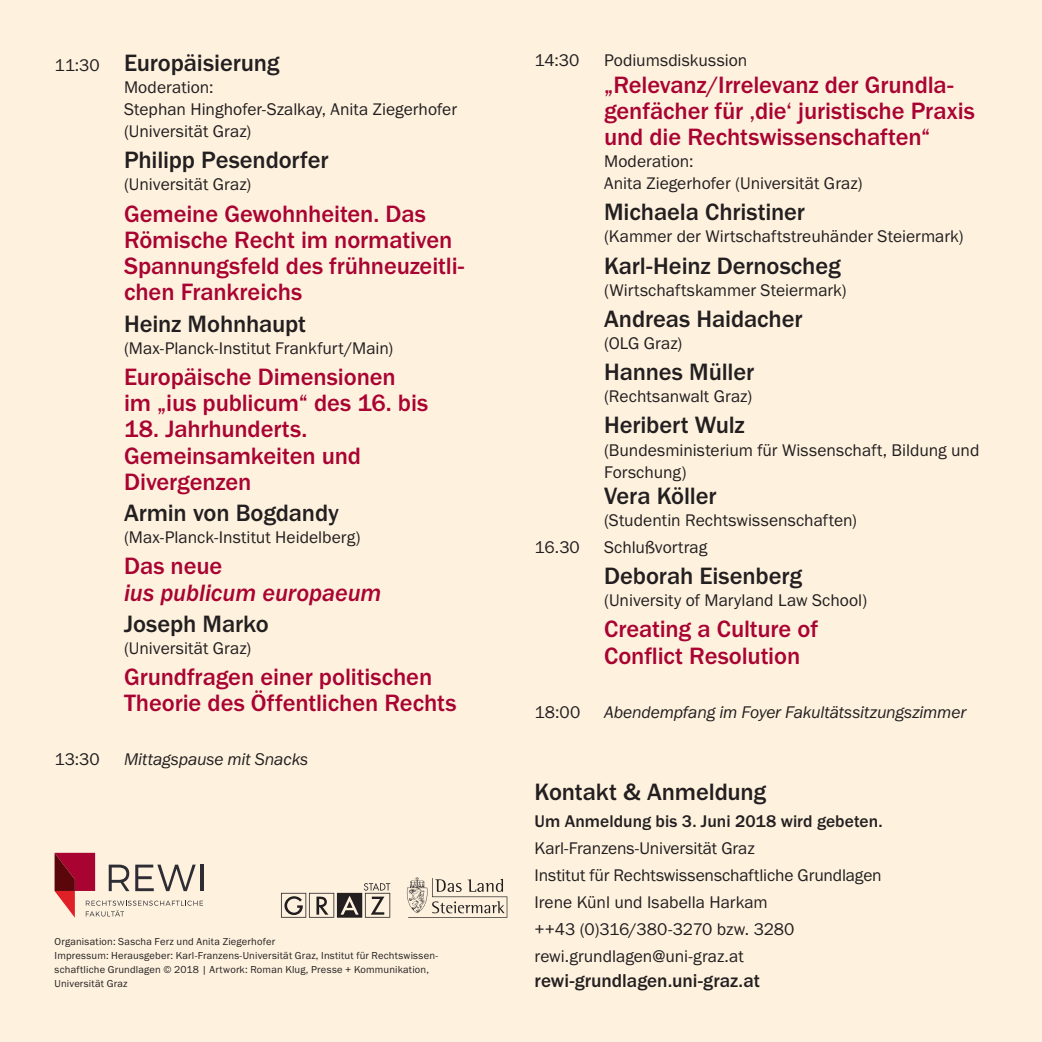
<style>
.page{position:relative;width:1042px;height:1042px;background:#fef2df}
.page>*{position:absolute;margin:0;border:0;box-sizing:border-box;transform-origin:0 0}
.t1{font:500 24.5px/26.2px "Franklin Gothic URW";letter-spacing:-.005em;color:#a90332}
.t2{font:500 24.5px "Franklin Gothic URW";letter-spacing:-.005em;color:#231f20}
.t3{font:24.5px "Franklin Gothic URW Med Ita";letter-spacing:-.005em;color:#a90332}
.t4{font:500 19.25px "Franklin Gothic URW";color:#231f20}
.t5{font:17.5px/22.1px "Franklin Gothic URW Boo";color:#231f20}
.t6{font:17.5px "Franklin Gothic URW Boo Ita";letter-spacing:-.01em;color:#231f20}
.t7{font:500 17.5px "Franklin Gothic URW";letter-spacing:.005em;color:#231f20}
.t8{font:10.5px/14px "Franklin Gothic URW Boo";letter-spacing:.02em;color:#231f20}
.s1{font-family:"Franklin Gothic URW Boo";font-weight:400;font-size:17.5px}
</style>
<div class="page">
<svg style="left:55px;top:853px;width:148px;height:64px"></svg>
<svg style="left:406px;top:877px;width:101px;height:40px"></svg>
<svg style="left:281px;top:883px;width:109px;height:34px"></svg>
<h1 class="t2" style="left:55px;top:48px;width:226px"><span class="s1">11:30</span> Europäisierung</h1>
<p class="t5" style="left:124px;top:76px;width:334px">Moderation:<br>Stephan Hinghofer-Szalkay, Anita Ziegerhofer (Universität Graz)</p>
<h1 class="t2" style="left:124px;top:145px;width:206px">Philipp Pesendorfer</h1>
<p class="t5" style="left:124px;top:173px;width:129px">(Universität Graz)</p>
<h1 class="t1" style="left:124px;top:200px;width:342px">Gemeine Gewohnheiten. Das<br>Römische Recht im normativen<br>Spannungsfeld des frühneuzeitli&shy;chen Frankreichs</h1>
<h1 class="t2" style="left:124px;top:308px;width:184px">Heinz Mohnhaupt</h1>
<p class="t5" style="left:124px;top:336px;width:271px">(Max-Planck-Institut Frankfurt/Main)</p>
<h1 class="t1" style="left:124px;top:363px;width:306px">Europäische Dimensionen im „ius publicum“ des 16. bis</h1>
<h1 class="t1" style="left:124px;top:416px;width:239px">18. Jahrhunderts.<br>Gemeinsamkeiten und<br>Divergenzen</h1>
<h1 class="t2" style="left:124px;top:498px;width:216px">Armin von Bogdandy</h1>
<p class="t5" style="left:124px;top:526px;width:238px">(Max-Planck-Institut Heidelberg)</p>
<h1 class="t1" style="left:124px;top:552px;width:100px">Das neue</h1>
<h1 class="t3" style="left:124px;top:578px;width:259px">ius publicum europaeum</h1>
<h1 class="t2" style="left:124px;top:608px;width:146px">Joseph Marko</h1>
<p class="t5" style="left:124px;top:637px;width:129px">(Universität Graz)</p>
<h1 class="t1" style="left:124px;top:663px;width:334px">Grundfragen einer politischen<br>Theorie des Öffentlichen Rechts</h1>
<p class="t5" style="left:55px;top:748px;width:47px">13:30</p>
<p class="t6" style="left:124px;top:748px;width:186px">Mittagspause mit Snacks</p>
<p class="t8" style="left:55px;top:934px;width:385px">Organisation: Sascha Ferz und Anita Ziegerhofer<br>Impressum: Herausgeber: Karl-Franzens-Universität Graz, Institut für Rechtswissen&shy;schaftliche Grundlagen © 2018 | Artwork: Roman Klug, Presse + Kommunikation, Universität Graz</p>
<p class="t5" style="left:535px;top:49px;width:46px">14:30</p>
<p class="t5" style="left:604px;top:49px;width:145px">Podiumsdiskussion</p>
<h1 class="t1" style="left:604px;top:71px;width:372px">„Relevanz/Irrelevanz der Grundla&shy;genfächer für ‚die‘ juristische Praxis und die Rechtswissenschaften“</h1>
<p class="t5" style="left:604px;top:150px;width:260px">Moderation:<br>Anita Ziegerhofer (Universität Graz)</p>
<h1 class="t2" style="left:604px;top:197px;width:202px">Michaela Christiner</h1>
<p class="t5" style="left:604px;top:225px;width:361px">(Kammer der Wirtschaftstreuhänder Steiermark)</p>
<h1 class="t2" style="left:604px;top:250px;width:238px">Karl-Heinz Dernoscheg</h1>
<p class="t5" style="left:604px;top:278px;width:244px">(Wirtschaftskammer Steiermark)</p>
<h1 class="t2" style="left:604px;top:303px;width:200px">Andreas Haidacher</h1>
<p class="t5" style="left:604px;top:332px;width:80px">(OLG Graz)</p>
<h1 class="t2" style="left:604px;top:357px;width:152px">Hannes Müller</h1>
<p class="t5" style="left:604px;top:385px;width:150px">(Rechtsanwalt Graz)</p>
<h1 class="t2" style="left:604px;top:410px;width:142px">Heribert Wulz</h1>
<p class="t5" style="left:604px;top:438px;width:377px">(Bundesministerium für Wissenschaft, Bildung und<br>Forschung)</p>
<h1 class="t2" style="left:604px;top:480px;width:114px">Vera Köller</h1>
<p class="t5" style="left:604px;top:509px;width:254px">(Studentin Rechtswissenschaften)</p>
<p class="t5" style="left:534px;top:536px;width:47px">16.30</p>
<p class="t5" style="left:604px;top:536px;width:105px">Schlußvortrag</p>
<h1 class="t2" style="left:604px;top:561px;width:200px">Deborah Eisenberg</h1>
<p class="t5" style="left:604px;top:589px;width:264px">(University of Maryland Law School)</p>
<h1 class="t1" style="left:604px;top:616px;width:215px">Creating a Culture of<br>Conflict Resolution</h1>
<p class="t5" style="left:535px;top:700px;width:47px">18:00</p>
<p class="t6" style="left:604px;top:701px;width:364px">Abendempfang im Foyer Fakultätssitzungszimmer</p>
<h1 class="t2" style="left:535px;top:776px;width:233px">Kontakt &amp; Anmeldung</h1>
<p class="t7" style="left:535px;top:810px;width:349px">Um Anmeldung bis 3. Juni 2018 wird gebeten.</p>
<p class="t5" style="left:535px;top:834px;width:349px;line-height:26.9px">Karl-Franzens-Universität Graz<br>Institut für Rechtswissenschaftliche Grundlagen Irene Künl und Isabella Harkam<br>++43 (0)316/380-3270 bzw. 3280 rewi.grundlagen@uni-graz.at</p>
<p class="t4" style="left:535px;top:969px;width:227px">rewi-grundlagen.uni-graz.at</p>
</div>
